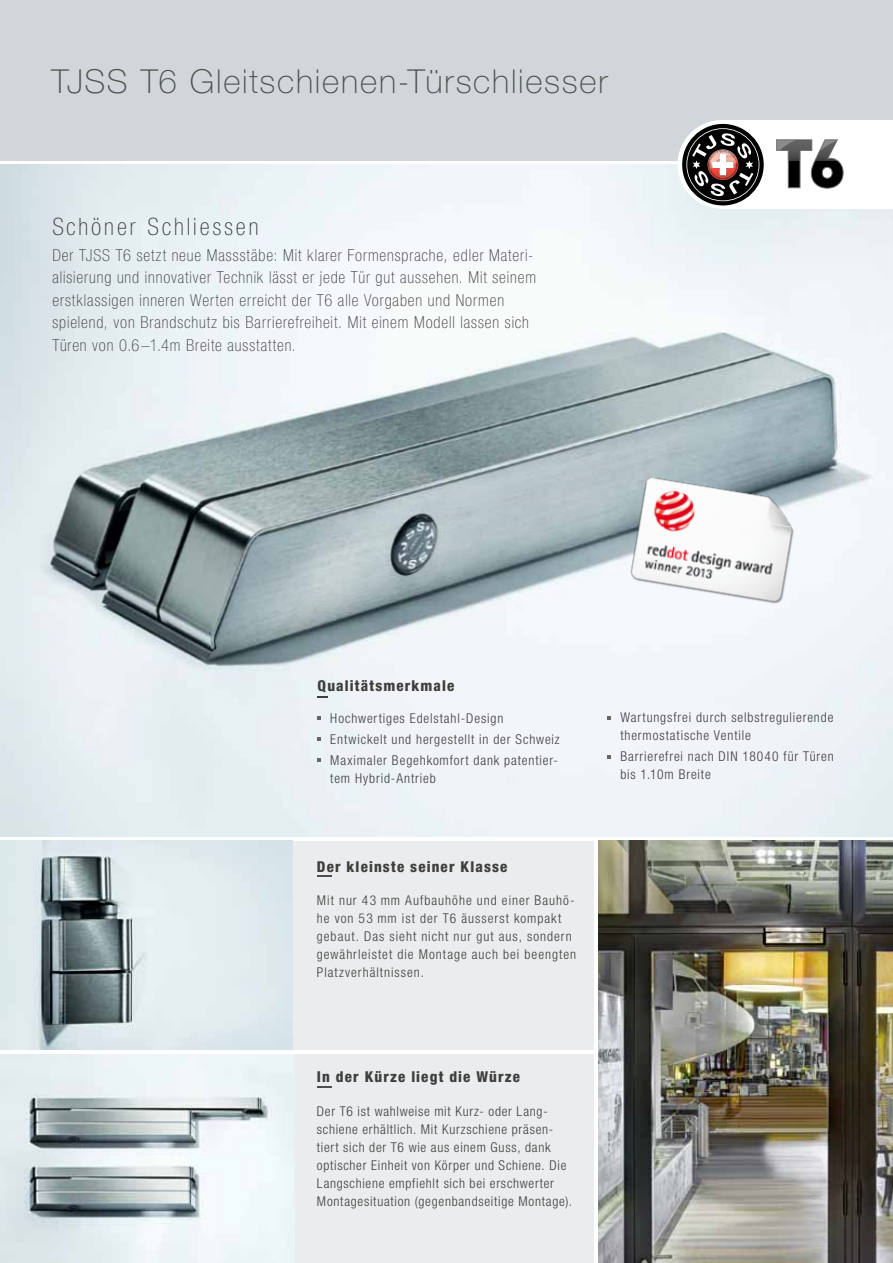
<style>
.page{position:relative;width:893px;height:1263px;background:#fff}
.page>*{position:absolute;margin:0;border:0;box-sizing:border-box;transform-origin:0 0}
.t1{font:100 33px "Helvetica Neue LT Std";letter-spacing:.05em;color:#4d4d4c}
.t2{font:100 condensed 24px "Helvetica Neue LT Std";letter-spacing:.125em;color:#3e3e3d}
.t3{font:100 condensed 16.5px/22.5px "Helvetica Neue LT Std";letter-spacing:.055em;color:#3e3e3d}
.t4{font:800 condensed 15px "Helvetica Neue LT Std";letter-spacing:.075em;color:#3e3e3d}
.t5{font:300 condensed 13.5px/18px "Helvetica Neue LT Std";letter-spacing:.065em;color:#3e3e3d}
</style>
<div class="page">
<img style="left:0;top:165px;width:893px;height:672px">
<div style="left:0;top:0;width:893px;height:160px;background:#d0d6d9"></div>
<div style="left:0;top:841px;width:594px;height:209px;background:#eaeced"></div>
<div style="left:0;top:1054px;width:594px;height:209px;background:#eaeced"></div>
<div style="left:678px;top:120px;width:88px;height:89px;background:#fff;border-radius:50%"></div>
<div style="left:722px;top:120px;width:171px;height:89px;background:#fff"></div>
<div style="left:682px;top:124px;width:82px;height:81px;background:#000;border-radius:50%"></div>
<svg style="left:686px;top:128px;width:73px;height:73px"></svg>
<svg style="left:776px;top:139px;width:68px;height:49px"></svg>
<img style="left:598px;top:841px;width:295px;height:422px">
<img style="left:0;top:1054px;width:293px;height:209px">
<img style="left:0;top:841px;width:293px;height:209px">
<img style="left:626px;top:476px;width:182px;height:140px">
<svg style="left:318px;top:716px;width:3px;height:4px"></svg>
<svg style="left:318px;top:876px;width:14px;height:1px"></svg>
<svg style="left:317px;top:1086px;width:14px;height:2px"></svg>
<h1 class="t1" style="left:51px;top:63px;width:558px">TJSS T6 Gleitschienen-Türschliesser</h1>
<h2 class="t2" style="left:52px;top:213px;width:208px">Schöner Schliessen</h2>
<p class="t3" style="left:52px;top:244px;width:485px">Der TJSS T6 setzt neue Massstäbe: Mit klarer Formensprache, edler Materi&shy;alisierung und innovativer Technik lässt er jede Tür gut aussehen. Mit seinem erstklassigen inneren Werten erreicht der T6 alle Vorgaben und Normen spielend, von Brandschutz bis Barrierefreiheit. Mit einem Modell lassen sich Türen von 0.6–1.4m Breite ausstatten.</p>
<p class="t4" style="left:318px;top:676px;width:138px">Qualitätsmerkmale</p>
<p class="t5" style="left:330px;top:707px;width:231px;line-height:21px">Hochwertiges Edelstahl-Design<br>Entwickelt und hergestellt in der Schweiz<br>Maximaler Begehkomfort dank patentier-</p>
<p class="t5" style="left:330px;top:769px;width:107px">tem Hybrid-Antrieb</p>
<p class="t4" style="left:317px;top:857px;width:192px">Der kleinste seiner Klasse</p>
<p class="t5" style="left:317px;top:891px;width:261px">Mit nur 43 mm Aufbauhöhe und einer Bauhö&shy;he von 53 mm ist der T6 äusserst kompakt gebaut. Das sieht nicht nur gut aus, sondern gewährleistet die Montage auch bei beengten Platzverhältnissen.</p>
<p class="t4" style="left:317px;top:1068px;width:205px">In der Kürze liegt die Würze</p>
<p class="t5" style="left:317px;top:1102px;width:257px">Der T6 ist wahlweise mit Kurz- oder Lang&shy;schiene erhältlich. Mit Kurzschiene präsen&shy;tiert sich der T6 wie aus einem Guss, dank optischer Einheit von Körper und Schiene. Die Langschiene empfiehlt sich bei erschwerter Montagesituation (gegenbandseitige Montage).</p>
<p class="t5" style="left:620px;top:708px;width:215px">Wartungsfrei durch selbstregulierende thermostatische Ventile</p>
<p class="t5" style="left:620px;top:747px;width:215px">Barrierefrei nach DIN 18040 für Türen bis 1.10m Breite</p>
</div>
